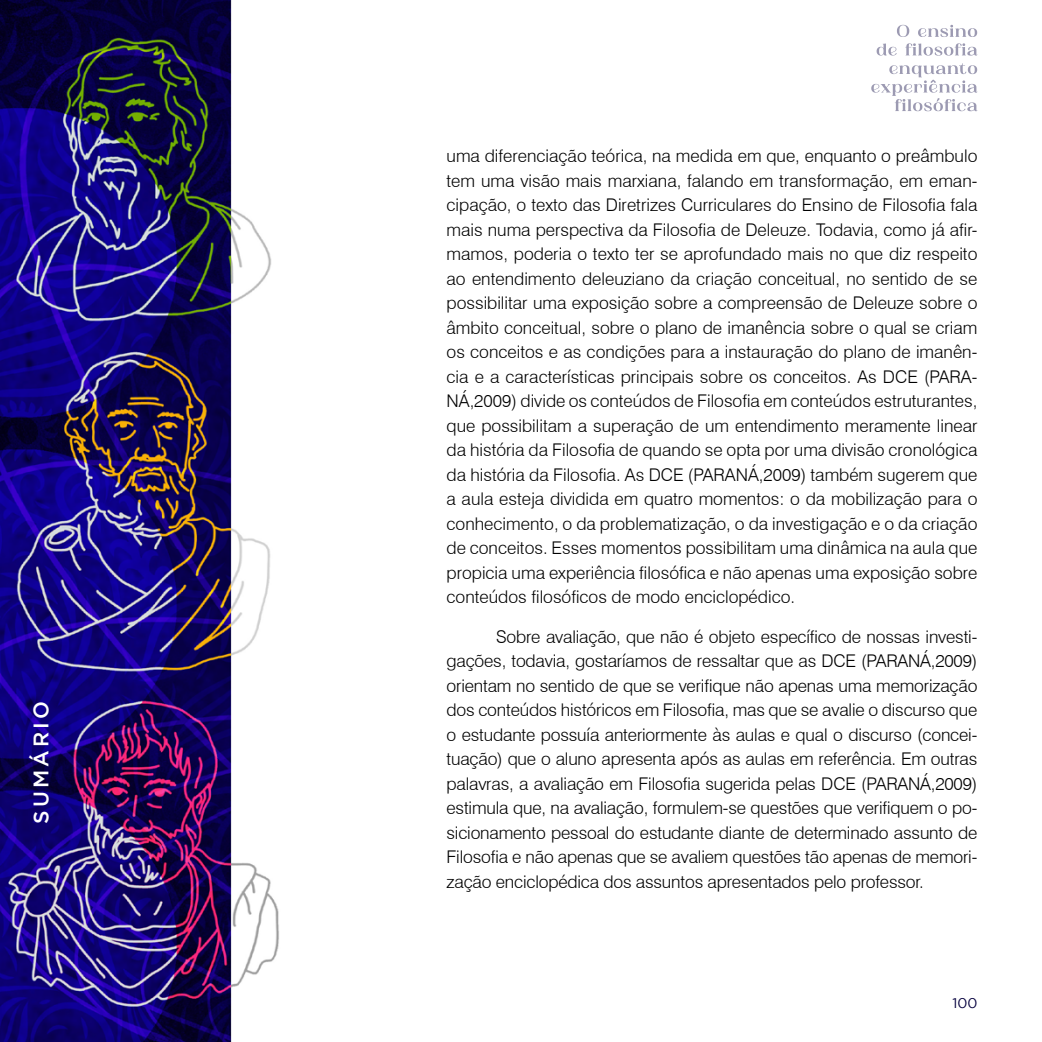
<style>
.page{position:relative;width:1042px;height:1042px;background:#fff}
.page>*{position:absolute;margin:0;border:0;box-sizing:border-box;transform-origin:0 0}
.t1{font:500 21px "Gotham";letter-spacing:.15em;color:#fff}
.t2{font:300 17.5px/24.5px "Swiss 721 BT";letter-spacing:-.005em;color:#000;text-align:justify}
.t3{font:14px "Gotham";color:#06003e}
</style>
<div class="page">
<img style="left:0;top:0;width:279px;height:1042px">
<svg style="left:897px;top:25px;width:12px;height:12px"></svg>
<svg style="left:918px;top:25px;width:59px;height:12px"></svg>
<svg style="left:876px;top:44px;width:21px;height:12px"></svg>
<svg style="left:905px;top:43px;width:72px;height:13px"></svg>
<svg style="left:871px;top:63px;width:106px;height:48px"></svg>
<p class="t1" style="left:29px;top:823px;width:124px;rotate:-90deg">SUMÁRIO</p>
<p class="t2" style="left:446px;top:144px;width:532px">uma diferenciação teórica, na medida em que, enquanto o preâmbulo tem uma visão mais marxiana, falando em transformação, em eman&shy;cipação, o texto das Diretrizes Curriculares do Ensino de Filosofia fala mais numa perspectiva da Filosofia de Deleuze. Todavia, como já afir&shy;mamos, poderia o texto ter se aprofundado mais no que diz respeito ao entendimento deleuziano da criação conceitual, no sentido de se possibilitar uma exposição sobre a compreensão de Deleuze sobre o âmbito conceitual, sobre o plano de imanência sobre o qual se criam os conceitos e as condições para a instauração do plano de imanên&shy;cia e a características principais sobre os conceitos. As DCE (PARA-NÁ,2009) divide os conteúdos de Filosofia em conteúdos estruturantes, que possibilitam a superação de um entendimento meramente linear da história da Filosofia de quando se opta por uma divisão cronológica da história da Filosofia. As DCE (PARANÁ,2009) também sugerem que a aula esteja dividida em quatro momentos: o da mobilização para o conhecimento, o da problematização, o da investigação e o da criação de conceitos. Esses momentos possibilitam uma dinâmica na aula que propicia uma experiência filosófica e não apenas uma exposição sobre conteúdos filosóficos de modo enciclopédico.</p>
<p class="t2" style="left:446px;top:624px;width:532px;text-indent:50px">Sobre avaliação, que não é objeto específico de nossas investi&shy;gações, todavia, gostaríamos de ressaltar que as DCE (PARANÁ,2009) orientam no sentido de que se verifique não apenas uma memorização dos conteúdos históricos em Filosofia, mas que se avalie o discurso que o estudante possuía anteriormente às aulas e qual o discurso (concei&shy;tuação) que o aluno apresenta após as aulas em referência. Em outras palavras, a avaliação em Filosofia sugerida pelas DCE (PARANÁ,2009) estimula que, na avaliação, formulem-se questões que verifiquem o po&shy;sicionamento pessoal do estudante diante de determinado assunto de Filosofia e não apenas que se avaliem questões tão apenas de memori&shy;zação enciclopédica dos assuntos apresentados pelo professor.</p>
<p class="t3" style="left:952px;top:996px;width:27px">100</p>
</div>
